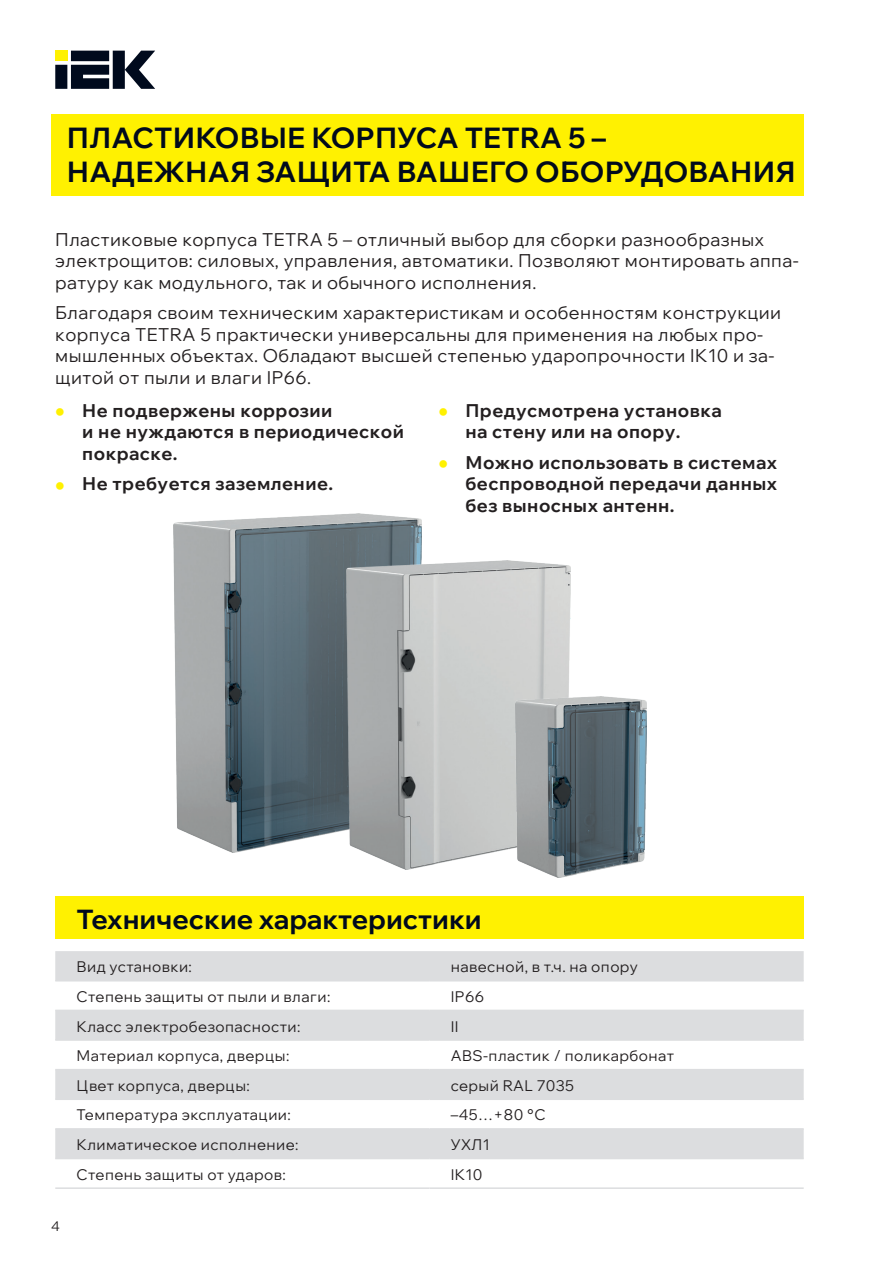
<style>
.page{position:relative;width:893px;height:1263px;background:#fff}
.page>*{position:absolute;margin:0;border:0;box-sizing:border-box;transform-origin:0 0}
.Заголовок{font:700 28.5px/34.2px "Wix Madefor Display";letter-spacing:.01em;color:#010a1c}
.подраздел{font:700 27px "Wix Madefor Display";color:#000a1d}
.Обычный{font:18px/21.6px "Wix Madefor Display";letter-spacing:.025em;color:#231f20}
.t1{font:700 18px/21.6px "Wix Madefor Display";letter-spacing:.025em;color:#231f20}
.Таблица_текст{font:15px "Wix Madefor Display";letter-spacing:.03em;color:#231f20}
.t2{font:13.5px "Wix Madefor Display";color:#231f20}
.s1{color:#fff101}
</style>
<div class="page">
<svg style="left:55px;top:51px;width:100px;height:38px"></svg>
<div style="left:55px;top:896px;width:749px;height:43px;background:#fff101"></div>
<svg style="left:55px;top:951px;width:749px;height:207px;fill:#dcdddf"></svg>
<hr style="left:429px;top:980px;width:375px;height:1px;background:#dcdddf">
<hr style="left:55px;top:1010px;width:374px;height:1px;background:#dcdddf">
<hr style="left:429px;top:1010px;width:375px;height:1px;background:#dcdddf">
<hr style="left:55px;top:1039px;width:374px;height:2px;background:#dcdddf">
<hr style="left:429px;top:1039px;width:375px;height:2px;background:#dcdddf">
<hr style="left:55px;top:1069px;width:374px;height:1px;background:#dcdddf">
<hr style="left:429px;top:1069px;width:375px;height:1px;background:#dcdddf">
<hr style="left:55px;top:1098px;width:374px;height:2px;background:#dcdddf">
<hr style="left:429px;top:1098px;width:375px;height:2px;background:#dcdddf">
<hr style="left:55px;top:1128px;width:374px;height:2px;background:#dcdddf">
<hr style="left:429px;top:1128px;width:375px;height:2px;background:#dcdddf">
<hr style="left:55px;top:1158px;width:374px;height:1px;background:#dcdddf">
<hr style="left:429px;top:1158px;width:375px;height:1px;background:#dcdddf">
<hr style="left:55px;top:1187px;width:374px;height:2px;background:#dcdddf">
<hr style="left:429px;top:1187px;width:375px;height:2px;background:#dcdddf">
<hr style="left:55px;top:980px;width:374px;height:1px;background:#dcdddf">
<img style="left:173px;top:513px;width:249px;height:339px">
<img style="left:347px;top:561px;width:223px;height:309px">
<img style="left:515px;top:696px;width:132px;height:181px">
<div style="left:51px;top:115px;width:753px;height:81px;background:#fff101"></div>
<p class="Заголовок" style="left:67px;top:118px;width:730px">ПЛАСТИКОВЫЕ КОРПУСА TETRA 5 –<br>НАДЕЖНАЯ ЗАЩИТА ВАШЕГО ОБОРУДОВАНИЯ</p>
<p class="Обычный" style="left:55px;top:227px;width:745px">Пластиковые корпуса TETRA 5 – отличный выбор для сборки разнообразных электрощитов: силовых, управления, автоматики. Позволяют монтировать аппа&shy;ратуру как модульного, так и обычного исполнения.</p>
<p class="Обычный" style="left:55px;top:301px;width:727px">Благодаря своим техническим характеристикам и особенностям конструкции корпуса TETRA 5 практически универсальны для применения на любых про&shy;мышленных объектах. Обладают высшей степенью ударопрочности IK10 и за&shy;щитой от пыли и влаги IP66.</p>
<p class="t1" style="left:82px;top:398px;width:323px;text-indent:-27px"><span class="s1">•</span> Не подвержены коррозии<br>и не нуждаются в периодической покраске.</p>
<p class="t1" style="left:55px;top:472px;width:279px"><span class="s1">•</span> Не требуется заземление.</p>
<p class="t1" style="left:465px;top:398px;width:258px;text-indent:-27px"><span class="s1">•</span> Предусмотрена установка на стену или на опору.</p>
<p class="t1" style="left:465px;top:450px;width:313px;text-align:justify;text-indent:-27px"><span class="s1">•</span> Можно использовать в системах беспроводной передачи данных без выносных антенн.</p>
<p class="t2" style="left:51px;top:1216px;width:10px">4</p>
<p class="подраздел" style="left:77px;top:898px;width:407px">Технические характеристики</p>
<p class="Таблица_текст" style="left:77px;top:956px;width:117px">Вид установки:</p>
<p class="Таблица_текст" style="left:451px;top:956px;width:189px">навесной, в т.ч. на опору</p>
<p class="Таблица_текст" style="left:77px;top:985px;width:255px">Степень защиты от пыли и влаги:</p>
<p class="Таблица_текст" style="left:451px;top:985px;width:35px">IP66</p>
<p class="Таблица_текст" style="left:77px;top:1015px;width:225px">Класс электробезопасности:</p>
<p class="Таблица_текст" style="left:451px;top:1015px;width:9px">II</p>
<p class="Таблица_текст" style="left:77px;top:1044px;width:214px">Материал корпуса, дверцы:</p>
<p class="Таблица_текст" style="left:451px;top:1044px;width:225px">ABS-пластик / поликарбонат</p>
<p class="Таблица_текст" style="left:77px;top:1074px;width:175px">Цвет корпуса, дверцы:</p>
<p class="Таблица_текст" style="left:451px;top:1074px;width:125px">серый RAL 7035</p>
<p class="Таблица_текст" style="left:77px;top:1104px;width:216px">Температура эксплуатации:</p>
<p class="Таблица_текст" style="left:451px;top:1104px;width:96px">–45…+80 °С</p>
<p class="Таблица_текст" style="left:77px;top:1133px;width:223px">Климатическое исполнение:</p>
<p class="Таблица_текст" style="left:451px;top:1133px;width:40px">УХЛ1</p>
<p class="Таблица_текст" style="left:77px;top:1163px;width:211px">Степень защиты от ударов:</p>
<p class="Таблица_текст" style="left:451px;top:1163px;width:33px">IK10</p>
</div>
